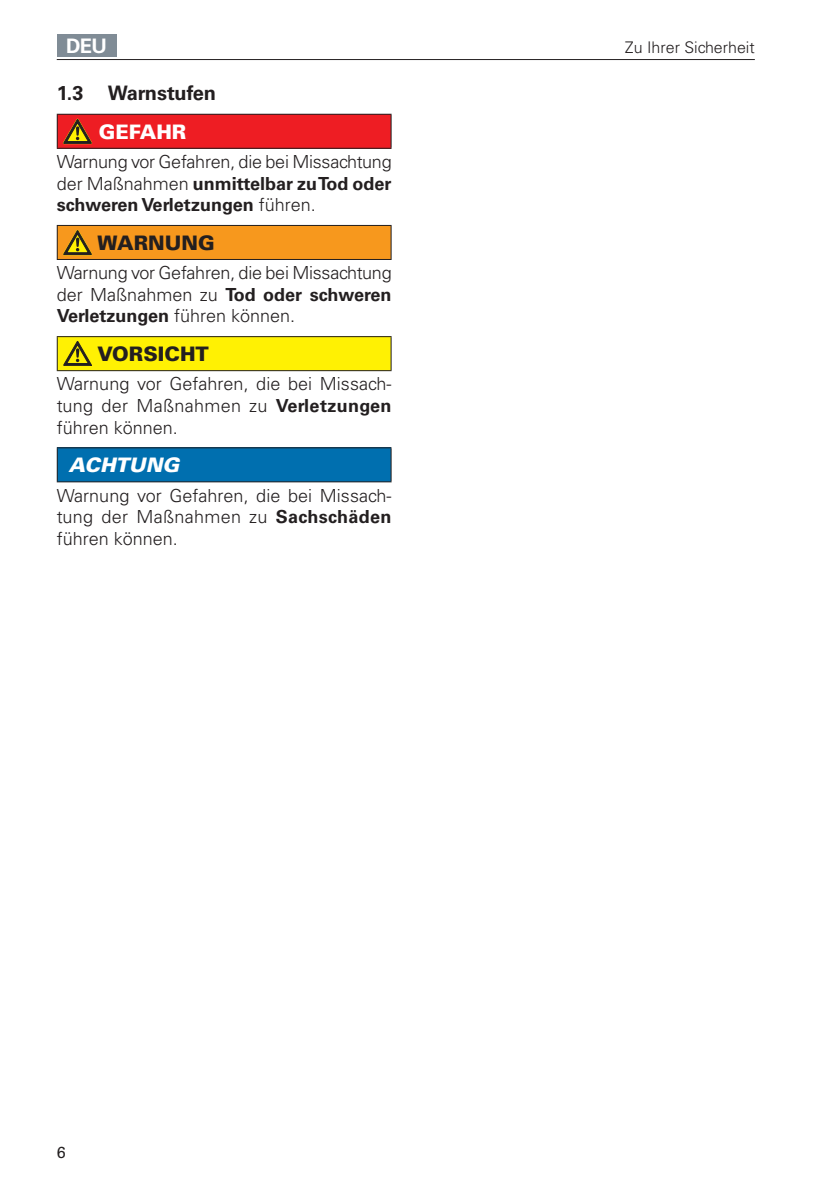
<style>
.page{position:relative;width:840px;height:1191px;background:#fff}
.page>*{position:absolute;margin:0;border:0;box-sizing:border-box;transform-origin:0 0}
.t1{font:900 20px "Univers";color:#231f20}
.t2{font:700 20px "Univers";color:#231f20}
.t3{font:italic 900 20px "Univers";color:#fff}
.t4{font:900 20px "Univers";color:#fff}
.t5{font:700 20px "Univers";color:#fff}
.t6{font:300 18px/21.6px "Univers";color:#231f20;text-align:justify}
.t7{font:300 16px "Univers";color:#231f20}
.t8{font:16px "Univers";color:#231f20}
.s1{font-weight:700}
</style>
<div class="page">
<hr style="left:57px;top:59px;width:697px;height:1px;background:#231f20">
<div style="left:57px;top:34px;width:59px;height:23px;background:#808c96"></div>
<div style="left:57px;top:114px;width:334px;height:34px;background:#ee1d23"></div>
<hr style="left:57px;top:114px;width:334px;height:1px;background:#231f20">
<hr style="left:57px;top:115px;width:1px;height:33px;background:#231f20">
<hr style="left:390px;top:115px;width:1px;height:33px;background:#231f20">
<hr style="left:57px;top:148px;width:334px;height:1px;background:#231f20">
<svg style="left:63px;top:119px;width:29px;height:25px"></svg>
<div style="left:57px;top:225px;width:334px;height:34px;background:#f7981d"></div>
<hr style="left:57px;top:225px;width:334px;height:1px;background:#231f20">
<hr style="left:57px;top:226px;width:1px;height:33px;background:#231f20">
<hr style="left:390px;top:226px;width:1px;height:33px;background:#231f20">
<hr style="left:57px;top:259px;width:334px;height:1px;background:#231f20">
<svg style="left:63px;top:230px;width:29px;height:25px"></svg>
<div style="left:57px;top:337px;width:334px;height:34px;background:#fff103"></div>
<hr style="left:57px;top:336px;width:334px;height:1px;background:#231f20">
<hr style="left:57px;top:337px;width:1px;height:33px;background:#231f20">
<hr style="left:390px;top:337px;width:1px;height:33px;background:#231f20">
<hr style="left:57px;top:370px;width:334px;height:1px;background:#231f20">
<svg style="left:63px;top:341px;width:29px;height:25px"></svg>
<div style="left:57px;top:448px;width:334px;height:34px;background:#006faf"></div>
<hr style="left:57px;top:447px;width:334px;height:1px;background:#231f20">
<hr style="left:57px;top:448px;width:1px;height:33px;background:#231f20">
<hr style="left:390px;top:448px;width:1px;height:33px;background:#231f20">
<hr style="left:57px;top:481px;width:334px;height:1px;background:#231f20">
<p class="t5" style="left:66px;top:34px;width:43px">DEU</p>
<p class="t7" style="left:624px;top:38px;width:131px">Zu Ihrer Sicherheit</p>
<p class="t2" style="left:57px;top:81px;width:161px">1.3 Warnstufen</p>
<p class="t4" style="left:99px;top:119px;width:89px">GEFAHR</p>
<p class="t6" style="left:57px;top:151px;width:336px">Warnung vor Gefahren, die bei Missachtung der Maßnahmen <span class="s1">unmittelbar zu Tod oder schweren Verletzungen</span> führen.</p>
<p class="t1" style="left:97px;top:230px;width:119px">WARNUNG</p>
<p class="t6" style="left:57px;top:262px;width:336px">Warnung vor Gefahren, die bei Missachtung der Maßnahmen zu <span class="s1">Tod oder schweren Verletzungen</span> führen können.</p>
<p class="t1" style="left:97px;top:342px;width:113px">VORSICHT</p>
<p class="t6" style="left:57px;top:373px;width:336px">Warnung vor Gefahren, die bei Missach&shy;tung der Maßnahmen zu <span class="s1">Verletzungen </span>führen können.</p>
<p class="t3" style="left:69px;top:452px;width:112px">ACHTUNG</p>
<p class="t6" style="left:57px;top:484px;width:336px">Warnung vor Gefahren, die bei Missach&shy;tung der Maßnahmen zu <span class="s1">Sachschäden </span>führen können.</p>
<p class="t8" style="left:57px;top:1142px;width:10px">6</p>
</div>
